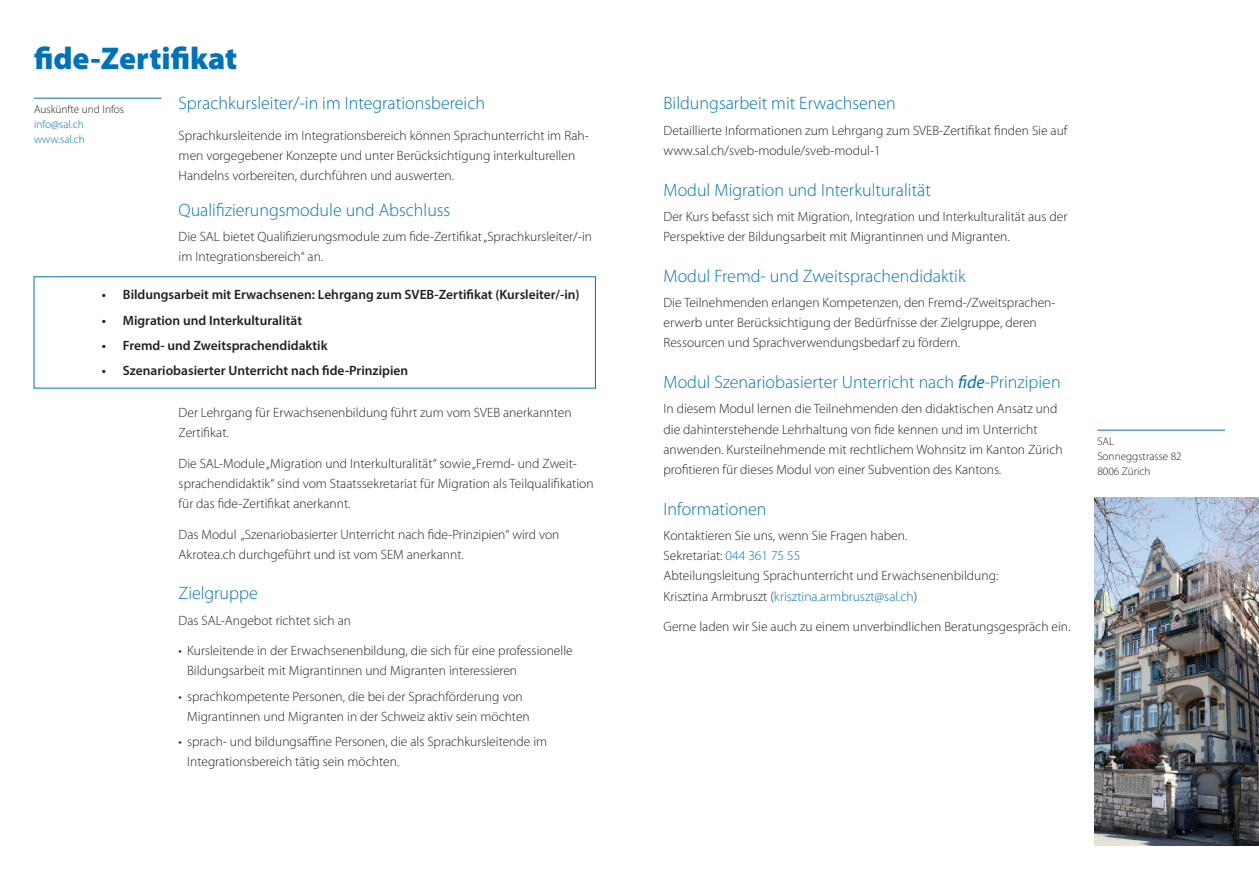
<style>
.page{position:relative;width:1259px;height:893px;background:#fff}
.page>*{position:absolute;margin:0;border:0;box-sizing:border-box;transform-origin:0 0}
.t1{font:900 31.5px "Myriad Pro";color:#0072bc}
.t2{font:300 18px "Myriad Pro";color:#0072bc}
.t3{font:300 13.5px/20.2px "Myriad Pro";color:#231f20}
.t4{font:600 13.5px "Myriad Pro";color:#231f20}
.t5{font:300 11.25px/15.1px "Myriad Pro";color:#231f20}
.t6{font:300 11.25px/15.1px "Myriad Pro";color:#0072bc}
.s1{font-weight:400;font-style:italic}
.s2{color:#0072bc}
</style>
<div class="page">
<hr style="left:34px;top:98px;width:128px;height:1px;background:#0072bc">
<img style="left:1094px;top:497px;width:165px;height:348px">
<hr style="left:1097px;top:430px;width:128px;height:1px;background:#0072bc">
<h1 class="t1" style="left:34px;top:37px;width:205px">fide-Zertifikat</h1>
<p class="t5" style="left:34px;top:102px;width:91px">Auskünfte und Infos</p>
<p class="t6" style="left:34px;top:117px;width:52px">info@sal.ch www.sal.ch</p>
<h2 class="t2" style="left:179px;top:93px;width:308px">Sprachkursleiter/-in im Integrationsbereich</h2>
<p class="t3" style="left:179px;top:125px;width:411px">Sprachkursleitende im Integrationsbereich können Sprachunterricht im Rah&shy;men vorgegebener Konzepte und unter Berücksichtigung interkulturellen<br>Handelns vorbereiten, durchfü hren und auswerten.</p>
<h2 class="t2" style="left:179px;top:199px;width:273px">Qualifizierungsmodule und Abschluss</h2>
<p class="t3" style="left:179px;top:226px;width:415px">Die SAL bietet Qualifizierungsmodule zum fide-Zertifikat „Sprachkursleiter/-in im Integrationsbereich“ an.</p>
<p class="t4" style="left:102px;top:286px;width:479px">• Bildungsarbeit mit Erwachsenen: Lehrgang zum SVEB-Zertifikat (Kursleiter/-in)</p>
<p class="t4" style="left:102px;top:311px;width:202px">• Migration und Interkulturalität</p>
<p class="t4" style="left:102px;top:337px;width:227px">• Fremd- und Zweitsprachendidaktik</p>
<p class="t4" style="left:102px;top:362px;width:308px">• Szenariobasierter Unterricht nach fide-Prinzipien</p>
<p class="t3" style="left:179px;top:402px;width:394px">Der Lehrgang für Erwachsenenbildung führt zum vom SVEB anerkannten<br>Zertifikat.</p>
<p class="t3" style="left:179px;top:453px;width:416px">Die SAL-Module „Migration und Interkulturalität“ sowie „Fremd- und Zweit&shy;sprachendidaktik“ sind vom Staatssekretariat fü r Migration als Teilqualifikation fü r das fide-Zertifikat anerkannt.</p>
<p class="t3" style="left:179px;top:524px;width:382px">Das Modul „Szenariobasierter Unterricht nach fide-Prinzipien“ wird von<br>Akrotea.ch durchgeführt und ist vom SEM anerkannt.</p>
<h2 class="t2" style="left:179px;top:582px;width:81px">Zielgruppe</h2>
<p class="t3" style="left:179px;top:610px;width:174px">Das SAL-Angebot richtet sich an</p>
<p class="t3" style="left:187px;top:640px;width:387px;text-indent:-9px">• Kursleitende in der Erwachsenenbildung, die sich für eine professionelle<br>Bildungsarbeit mit Migrantinnen und Migranten interessieren</p>
<p class="t3" style="left:187px;top:686px;width:344px;text-indent:-9px">• sprachkompetente Personen, die bei der Sprachförderung von<br>Migrantinnen und Migranten in der Schweiz aktiv sein möchten</p>
<p class="t3" style="left:187px;top:731px;width:362px;text-indent:-9px">• sprach- und bildungsaffine Personen, die als Sprachkursleitende im<br>Integrationsbereich tätig sein möchten.</p>
<h2 class="t2" style="left:663px;top:93px;width:234px">Bildungsarbeit mit Erwachsenen</h2>
<p class="t3" style="left:663px;top:120px;width:405px">Detaillierte Informationen zum Lehrgang zum SVEB-Zertifikat finden Sie auf www.sal.ch/sveb-module/sveb-modul-1</p>
<h2 class="t2" style="left:663px;top:179px;width:269px">Modul Migration und Interkulturalität</h2>
<p class="t3" style="left:663px;top:206px;width:405px">Der Kurs befasst sich mit Migration, Integration und Interkulturalität aus der<br>Perspektive der Bildungsarbeit mit Migrantinnen und Migranten.</p>
<h2 class="t2" style="left:663px;top:265px;width:304px">Modul Fremd- und Zweitsprachendidaktik</h2>
<p class="t3" style="left:663px;top:292px;width:393px">Die Teilnehmenden erlangen Kompetenzen, den Fremd-/Zweitsprachen&shy;erwerb unter Berücksichtigung der Bedürfnisse der Zielgruppe, deren<br>Ressourcen und Sprachverwendungsbedarf zu fördern.</p>
<h2 class="t2" style="left:663px;top:371px;width:399px">Modul Szenariobasierter Unterricht nach <span class="s1">fide</span>-Prinzipien</h2>
<p class="t3" style="left:663px;top:398px;width:400px">In diesem Modul lernen die Teilnehmenden den didaktischen Ansatz und die dahinterstehende Lehrhaltung von fide kennen und im Unterricht anwenden. Kursteilnehmende mit rechtlichem Wohnsitz im Kanton Zürich profitieren für dieses Modul von einer Subvention des Kantons.</p>
<h2 class="t2" style="left:663px;top:498px;width:105px">Informationen</h2>
<p class="t3" style="left:663px;top:525px;width:336px">Kontaktieren Sie uns, wenn Sie Fragen haben.<br>Sekretariat: <span class="s2">044 361 75 55<br></span>Abteilungsleitung Sprachunterricht und Erwachsenenbildung:<br>Krisztina Armbruszt (<span class="s2">krisztina.armbruszt@sal.ch</span>)</p>
<p class="t3" style="left:663px;top:616px;width:408px">Gerne laden wir Sie auch zu einem unverbindlichen Beratungsgespräch ein.</p>
<p class="t5" style="left:1097px;top:433px;width:86px">SAL<br>Sonneggstrasse 82<br>8006 Zürich</p>
</div>
